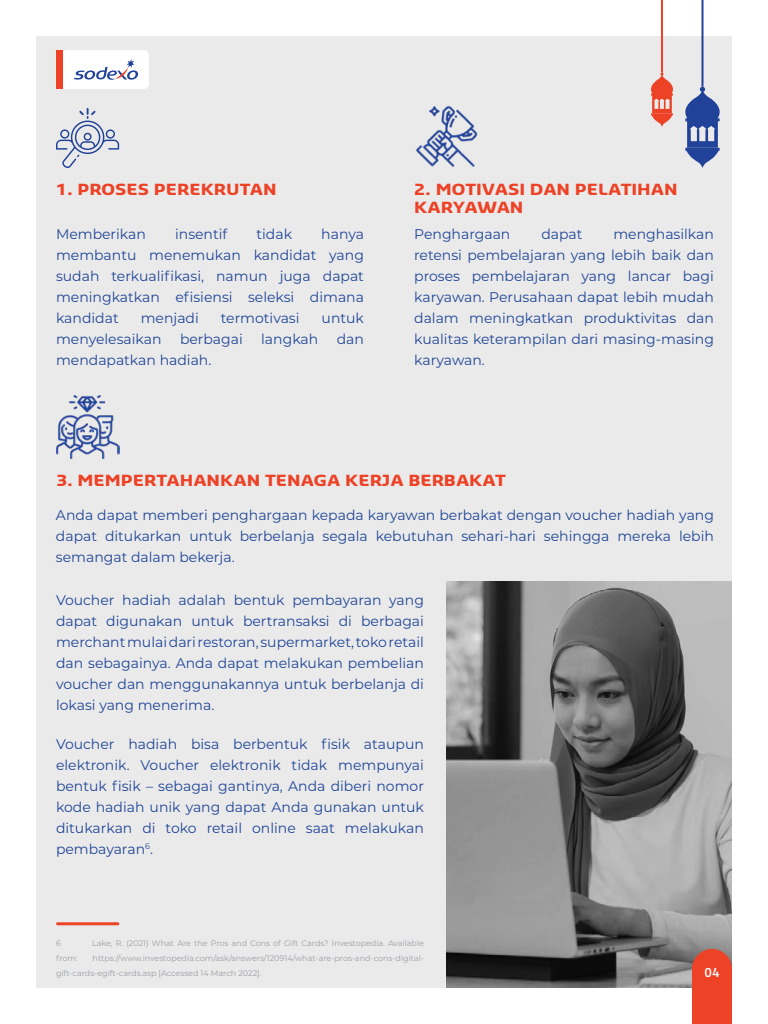
<style>
.page{position:relative;width:768px;height:1024px;background:#fff}
.page>*{position:absolute;margin:0;border:0;box-sizing:border-box;transform-origin:0 0}
.t1{font:700 15px/18px "Sansa Pro";color:#ed4226;scale:1.18 1}
.t2{font:14px/21px "Montserrat";color:#204697;text-align:justify}
.t3{font:600 12px "Sansa Pro";color:#fff}
.t4{font:8px/15px "Montserrat";color:#999ea6}
</style>
<div class="page">
<div style="left:36px;top:36px;width:696px;height:952px;background:#eaeaea"></div>
<img style="left:446px;top:581px;width:286px;height:407px">
<div style="left:692px;top:949px;width:40px;height:75px;background:#ed4226"></div>
<svg style="left:685px;top:87px;width:35px;height:81px"></svg>
<hr style="left:702px;top:0;width:2px;height:87px;background:#214299">
<svg style="left:651px;top:73px;width:22px;height:54px"></svg>
<hr style="left:661px;top:0;width:2px;height:73px;background:#ed4226">
<img style="left:56px;top:395px;width:64px;height:64px">
<img style="left:415px;top:106px;width:63px;height:61px">
<hr style="left:57px;top:922px;width:61px;height:3px;background:#ed4226">
<div style="left:56px;top:50px;width:7px;height:39px;background:#ed4226"></div>
<svg style="left:63px;top:50px;width:86px;height:39px;background:#ebedf4"></svg>
<svg style="left:56px;top:108px;width:63px;height:60px"></svg>
<p class="t1" style="left:56px;top:180px;width:188px">1. PROSES PEREKRUTAN</p>
<p class="t1" style="left:414px;top:180px;width:225px">2. MOTIVASI DAN PELATIHAN<br>KARYAWAN</p>
<p class="t2" style="left:56px;top:223px;width:91px">Memberikan</p>
<p class="t2" style="left:175px;top:223px;width:54px">insentif</p>
<p class="t2" style="left:257px;top:223px;width:37px">tidak</p>
<p class="t2" style="left:56px;top:223px;width:310px;text-indent:265px">hanya membantu menemukan kandidat yang sudah terkualifikasi, namun juga dapat meningkatkan efisiensi seleksi dimana kandidat</p>
<p class="t2" style="left:141px;top:307px;width:60px">menjadi</p>
<p class="t2" style="left:221px;top:307px;width:80px">termotivasi</p>
<p class="t2" style="left:322px;top:307px;width:44px">untuk</p>
<p class="t2" style="left:56px;top:328px;width:107px">menyelesaikan</p>
<p class="t2" style="left:180px;top:328px;width:64px">berbagai</p>
<p class="t2" style="left:261px;top:328px;width:59px">langkah</p>
<p class="t2" style="left:337px;top:328px;width:29px">dan</p>
<p class="t2" style="left:56px;top:349px;width:157px">mendapatkan hadiah.</p>
<p class="t2" style="left:414px;top:223px;width:301px;text-indent:199px">menghasilkan retensi pembelajaran yang lebih baik dan proses pembelajaran yang lancar bagi karyawan. Perusahaan dapat lebih mudah dalam meningkatkan produktivitas dan kualitas keterampilan dari masing-masing karyawan.</p>
<p class="t2" style="left:414px;top:223px;width:98px">Penghargaan</p>
<p class="t2" style="left:541px;top:223px;width:43px">dapat</p>
<p class="t1" style="left:56px;top:471px;width:383px">3. MEMPERTAHANKAN TENAGA KERJA BERBAKAT</p>
<p class="t2" style="left:56px;top:504px;width:660px">Anda dapat memberi penghargaan kepada karyawan berbakat dengan voucher hadiah yang dapat ditukarkan untuk berbelanja segala kebutuhan sehari-hari sehingga mereka lebih semangat dalam bekerja.</p>
<p class="t2" style="left:56px;top:589px;width:370px">Voucher hadiah adalah bentuk pembayaran yang dapat digunakan untuk bertransaksi di berbagai merchant mulai dari restoran, supermarket, toko retail dan sebagainya. Anda dapat melakukan pembelian voucher dan menggunakannya untuk berbelanja di lokasi yang menerima.</p>
<p class="t2" style="left:56px;top:733px;width:370px">Voucher hadiah bisa berbentuk fisik ataupun elektronik. Voucher elektronik tidak mempunyai bentuk fisik – sebagai gantinya, Anda diberi nomor kode hadiah unik yang dapat Anda gunakan untuk ditukarkan di toko retail online saat melakukan pembayaran<sup>6</sup>.</p>
<p class="t4" style="left:56px;top:935px;width:6px">6</p>
<p class="t4" style="left:92px;top:935px;width:334px">Lake, R. (2021) What Are the Pros and Cons of Gift Cards? Investopedia. Available</p>
<p class="t4" style="left:56px;top:950px;width:23px">from:</p>
<p class="t4" style="left:56px;top:950px;width:370px;text-indent:37px">https://www.investopedia.com/ask/answers/120914/what-are-pros-and-cons-digital&shy;gift-cards-egift-cards.asp [Accessed 14 March 2022].</p>
<p class="t3" style="left:704px;top:964px;width:16px">04</p>
</div>
